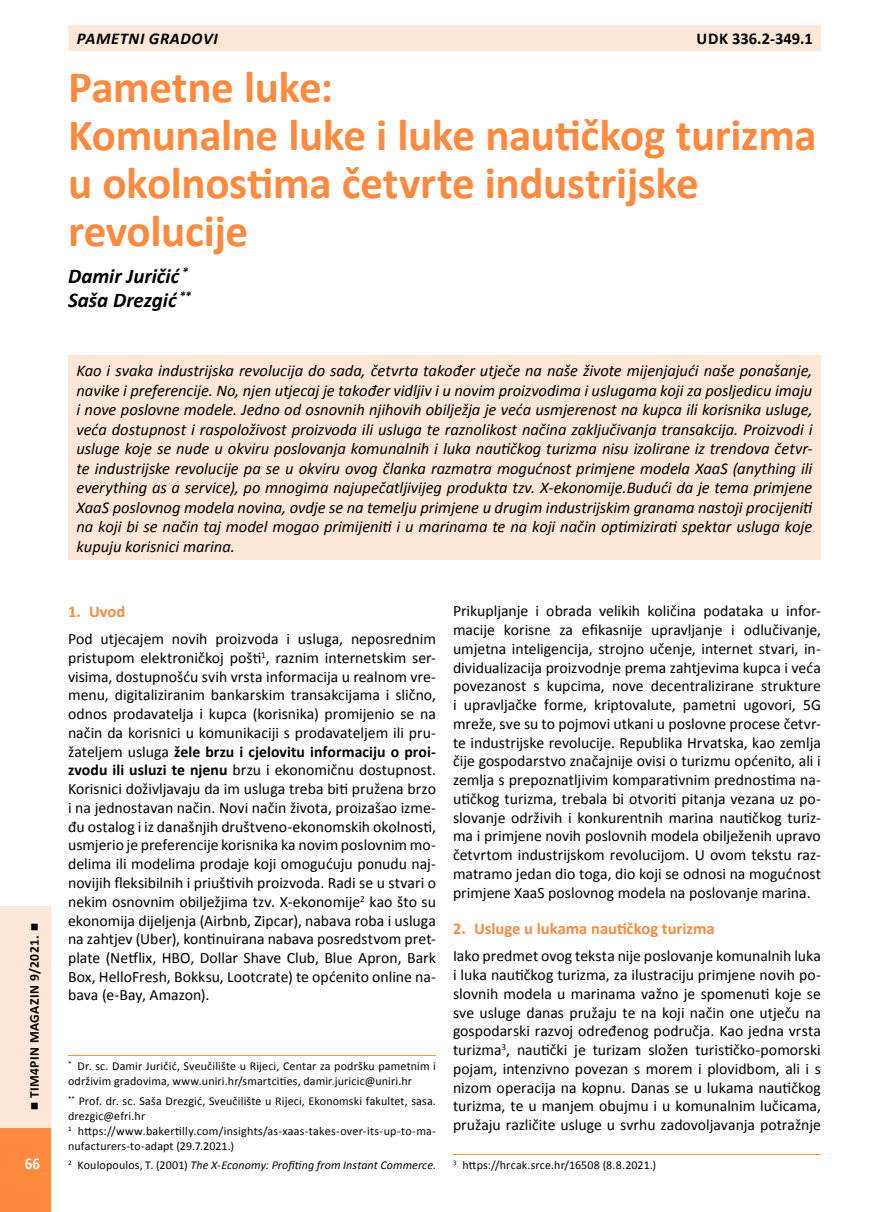
<style>
.page{position:relative;width:872px;height:1212px;background:#fff}
.page>*{position:absolute;margin:0;border:0;box-sizing:border-box;transform-origin:0 0}
.t1{font:700 45px/48px "Calibri";letter-spacing:-.01em;color:#ff893e}
.t2{font:italic 700 21px/24px "Calibri";color:#000}
.t3{font:italic 16.5px/19.5px "Calibri";letter-spacing:-.005em;color:#000;text-align:justify}
.t4{font:700 16.5px "Calibri";color:#ff893e}
.t5{font:italic 700 16.5px "Calibri";letter-spacing:.04em;color:#000}
.t6{font:700 16.5px "Calibri";letter-spacing:.005em;color:#000}
.t7{font:700 16.5px "Calibri";color:#fff;scale:.9 1}
.t8{font:15.75px/18.8px "Calibri";color:#000;text-align:justify}
.t9{font:700 13.5px "Calibri";letter-spacing:.03em;color:#000}
.t10{font:12px/15px "Calibri";letter-spacing:.01em;color:#000}
.t11{font:italic 12px "Calibri";letter-spacing:.01em;color:#000}
.s1{font-weight:700}
.s2{font-style:normal}
</style>
<div class="page">
<div style="left:0;top:1113px;width:51px;height:99px;background:#ff893e"></div>
<div style="left:68px;top:26px;width:753px;height:25px;background:#ffe7d8"></div>
<div style="left:0;top:906px;width:51px;height:221px;background:#ffe7d8"></div>
<hr style="left:68px;top:1055px;width:368px;height:1px;background:#ff893e">
<hr style="left:453px;top:1154px;width:368px;height:1px;background:#ff893e">
<div style="left:68px;top:355px;width:753px;height:205px;background:#ffe7d8"></div>
<p class="t9" style="left:26px;top:1098px;width:164px;rotate:-90deg">TIM4PIN MAGAZIN 9/2021.</p>
<p class="t7" style="left:25px;top:1152px;width:18px">66</p>
<p class="t5" style="left:77px;top:28px;width:142px">PAMETNI GRADOVI</p>
<p class="t6" style="left:696px;top:28px;width:118px">UDK 336.2-349.1</p>
<h1 class="t1" style="left:68px;top:63px;width:750px">Pametne luke:<br>Komunalne luke i luke nautičkog turizma u okolnostima četvrte industrijske revolucije</h1>
<h2 class="t2" style="left:68px;top:264px;width:125px">Damir Juričić <sup>*<br></sup>Saša Drezgić <sup>**</sup></h2>
<p class="t3" style="left:77px;top:360px;width:737px">Kao i svaka industrijska revolucija do sada, četvrta također utječe na naše živote mijenjajući naše ponašanje, navike i preferencije. No, njen utjecaj je također vidljiv i u novim proizvodima i uslugama koji za posljedicu imaju i nove poslovne modele. Jedno od osnovnih njihovih obilježja je veća usmjerenost na kupca ili korisnika usluge, veća dostupnost i raspoloživost proizvoda ili usluga te raznolikost načina zaključivanja transakcija. Proizvodi i usluge koje se nude u okviru poslovanja komunalnih i luka nautičkog turizma nisu izolirane iz trendova četvr&shy;te industrijske revolucije pa se u okviru ovog članka razmatra mogućnost primjene modela XaaS (anything ili everything as a service), po mnogima najupečatljivijeg produkta tzv. X-ekonomije.Budući da je tema primjene XaaS poslovnog modela novina, ovdje se na temelju primjene u drugim industrijskim granama nastoji procijeniti na koji bi se način taj model mogao primijeniti i u marinama te na koji način optimizirati spektar usluga koje kupuju korisnici marina.</p>
<p class="t4" style="left:68px;top:601px;width:59px">1. Uvod</p>
<p class="t8" style="left:68px;top:630px;width:369px">Pod utjecajem novih proizvoda i usluga, neposrednim pristupom elektroničkoj pošti<sup>1</sup>, raznim internetskim ser&shy;visima, dostupnošću svih vrsta informacija u realnom vre&shy;menu, digitaliziranim bankarskim transakcijama i slično, odnos prodavatelja i kupca (korisnika) promijenio se na način da korisnici u komunikaciji s prodavateljem ili pru&shy;žateljem usluga <span class="s1">žele brzu i cjelovitu informaciju o proi&shy;zvodu ili usluzi te njenu</span> brzu i ekonomičnu dostupnost.<br>Korisnici doživljavaju da im usluga treba biti pružena brzo i na jednostavan način. Novi način života, proizašao izme&shy;đu ostalog i iz današnjih društveno-ekonomskih okolnosti, usmjerio je preferencije korisnika ka novim poslovnim mo&shy;delima ili modelima prodaje koji omogućuju ponudu naj&shy;novijih fleksibilnih i priuštivih proizvoda. Radi se u stvari o nekim osnovnim obilježjima tzv. X-ekonomije<sup>2</sup> kao što su ekonomija dijeljenja (Airbnb, Zipcar), nabava roba i usluga na zahtjev (Uber), kontinuirana nabava posredstvom pret&shy;plate (Netflix, HBO, Dollar Shave Club, Blue Apron, Bark Box, HelloFresh, Bokksu, Lootcrate) te općenito online na&shy;bava (e-Bay, Amazon).</p>
<p class="t10" style="left:68px;top:1059px;width:369px"><sup>*</sup> Dr. sc. Damir Juričić, Sveučilište u Rijeci, Centar za podršku pametnim i održivim gradovima, www.uniri.hr/smartcities, damir.juricic@uniri.hr</p>
<p class="t10" style="left:68px;top:1093px;width:369px"><sup>**</sup> Prof. dr. sc. Saša Drezgić, Sveučilište u Rijeci, Ekonomski fakultet, sasa. drezgic@efri.hr<br><sup>1</sup> https://www.bakertilly.com/insights/as-xaas-takes-over-its-up-to-ma&shy;nufacturers-to-adapt (29.7.2021.)</p>
<p class="t11" style="left:68px;top:1157px;width:369px"><sup>2</sup> <span class="s2">Koulopoulos, T. (2001)</span> The X-Economy: Profiting from Instant Commerce<span class="s2">.</span></p>
<p class="t8" style="left:453px;top:602px;width:369px">Prikupljanje i obrada velikih količina podataka u infor&shy;macije korisne za efikasnije upravljanje i odlučivanje, umjetna inteligencija, strojno učenje, internet stvari, in&shy;dividualizacija proizvodnje prema zahtjevima kupca i veća povezanost s kupcima, nove decentralizirane strukture i upravljačke forme, kriptovalute, pametni ugovori, 5G mreže, sve su to pojmovi utkani u poslovne procese četvr&shy;te industrijske revolucije. Republika Hrvatska, kao zemlja čije gospodarstvo značajnije ovisi o turizmu općenito, ali i zemlja s prepoznatljivim komparativnim prednostima na&shy;utičkog turizma, trebala bi otvoriti pitanja vezana uz po&shy;slovanje održivih i konkurentnih marina nautičkog turiz&shy;ma i primjene novih poslovnih modela obilježenih upravo četvrtom industrijskom revolucijom. U ovom tekstu raz&shy;matramo jedan dio toga, dio koji se odnosi na mogućnost primjene XaaS poslovnog modela na poslovanje marina.</p>
<p class="t4" style="left:453px;top:918px;width:263px">2. Usluge u lukama nautičkog turizma</p>
<p class="t8" style="left:453px;top:947px;width:369px">Iako predmet ovog teksta nije poslovanje komunalnih luka i luka nautičkog turizma, za ilustraciju primjene novih po&shy;slovnih modela u marinama važno je spomenuti koje se sve usluge danas pružaju te na koji način one utječu na gospodarski razvoj određenog područja. Kao jedna vrsta turizma<sup>3</sup>, nautički je turizam složen turističko-pomorski pojam, intenzivno povezan s morem i plovidbom, ali i s nizom operacija na kopnu. Danas se u lukama nautičkog turizma, te u manjem obujmu i u komunalnim lučicama, pružaju različite usluge u svrhu zadovoljavanja potražnje</p>
<p class="t10" style="left:453px;top:1158px;width:205px"><sup>3</sup> https://hrcak.srce.hr/16508 (8.8.2021.)</p>
</div>
